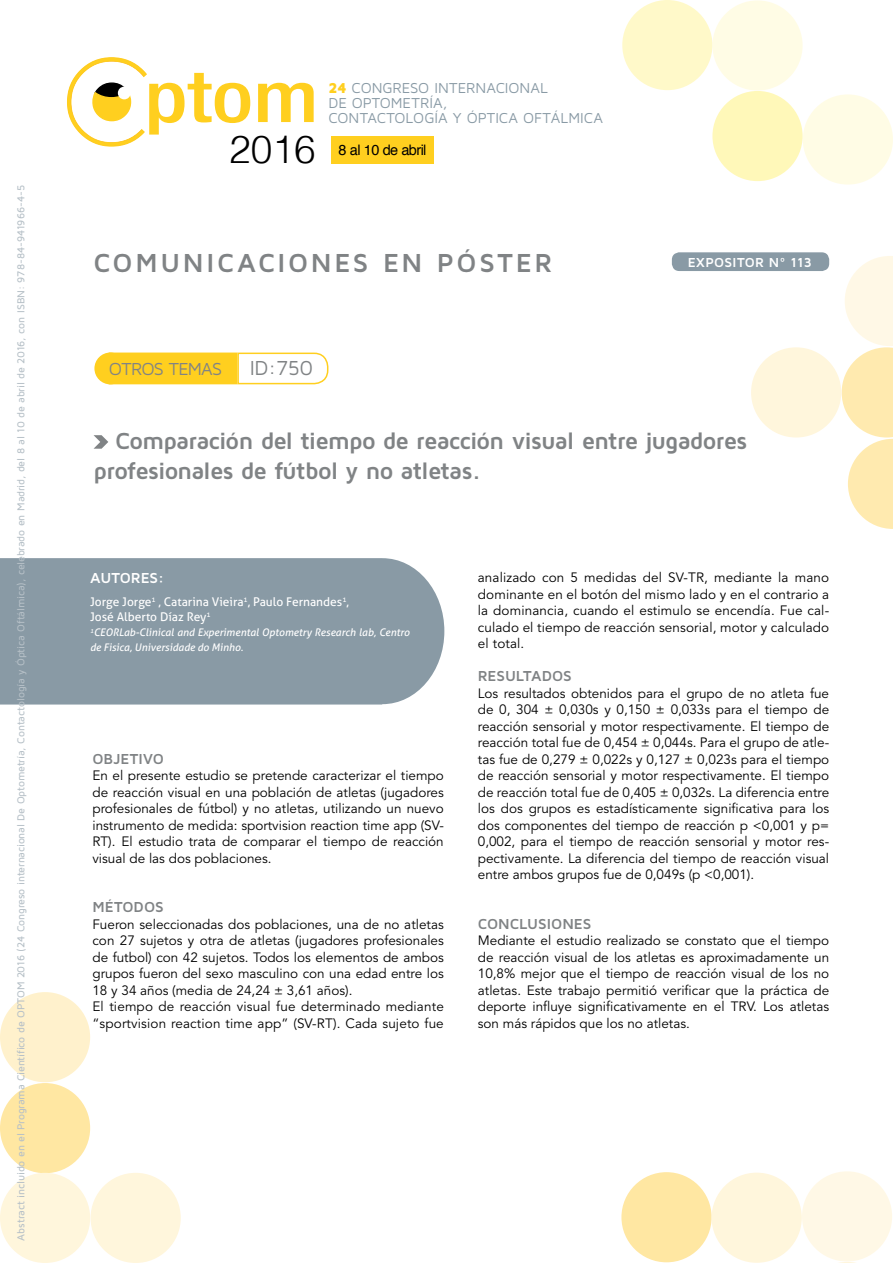
<style>
.page{position:relative;width:893px;height:1263px;background:#fff}
.page>*{position:absolute;margin:0;border:0;box-sizing:border-box;transform-origin:0 0}
.t1{font:300 38.85px "Helvetica";color:#000}
.t2{font:700 27px "Maven Pro";letter-spacing:.095em;color:#808385}
.t3{font:700 24px/30px "Maven Pro";letter-spacing:-.03em;color:#808385}
.t4{font:21px "Maven Pro";color:#808385}
.t5{font:18px "Maven Pro";letter-spacing:-.045em;color:#808385}
.t6{font:700 15px "Maven Pro";letter-spacing:-.005em;color:#808385}
.t7{font:700 15px "Maven Pro";letter-spacing:.005em;color:#fff}
.t8{font:14.85px/14.9px "Maven Pro";letter-spacing:-.005em;color:#899aa5}
.t9{font:14.55px "Helvetica";letter-spacing:-.04em;color:#000}
.t10{font:13.5px/16.5px "Avenir LT Std";color:#000;text-align:justify}
.t11{font:700 13.5px "Maven Pro";letter-spacing:.02em;color:#fff}
.t12{font:12px/15px "Aller";color:#fff}
.t13{font:500 10.5px "Maven Pro";letter-spacing:-.015em;color:#b6c0c7}
.t14{font:italic 10.5px/15px "Aller";color:#fff}
.s1{font-weight:900;color:#ffcf1f}
</style>
<div class="page">
<div style="left:331px;top:136px;width:103px;height:28px;background:#ffcf1f"></div>
<div style="left:803px;top:94px;width:90px;height:91px;background:#fffce5;border-radius:50%"></div>
<div style="left:622px;top:0;width:90px;height:90px;background:#fff9c9;border-radius:50%"></div>
<div style="left:712px;top:91px;width:91px;height:90px;background:#fff8b9;border-radius:50%"></div>
<div style="left:712px;top:0;width:91px;height:91px;background:#fffce5;border-radius:50%"></div>
<svg style="left:258px;top:83px;width:56px;height:39px"></svg>
<svg style="left:67px;top:57px;width:183px;height:90px"></svg>
<div style="left:802px;top:1171px;width:90px;height:90px;background:#fff8e6;border-radius:50%"></div>
<div style="left:621px;top:1172px;width:91px;height:90px;background:#ffe7a2;border-radius:50%"></div>
<div style="left:712px;top:1172px;width:90px;height:91px;background:#fff6dc;border-radius:50%"></div>
<div style="left:0;top:992px;width:90px;height:90px;background:#fff1cc;border-radius:50%"></div>
<div style="left:0;top:1083px;width:90px;height:90px;background:#ffe7a2;border-radius:50%"></div>
<div style="left:0;top:1173px;width:90px;height:90px;background:#fff6dc;border-radius:50%"></div>
<div style="left:91px;top:1173px;width:90px;height:90px;background:#fff6dc;border-radius:50%"></div>
<svg style="left:842px;top:256px;width:51px;height:273px"></svg>
<div style="left:751px;top:347px;width:90px;height:90px;background:#fff6dc;border-radius:50%"></div>
<div style="left:672px;top:252px;width:157px;height:19px;background:#899aa5;border-radius:8px"></div>
<div style="left:94px;top:352px;width:32px;height:32px;background:#ffcf1f;border-radius:50%"></div>
<div style="left:109px;top:353px;width:128px;height:31px;background:#ffcf1f"></div>
<svg style="left:237px;top:352px;width:92px;height:33px"></svg>
<svg style="left:839px;top:1262px;width:17px;height:1px"></svg>
<svg style="left:94px;top:435px;width:14px;height:14px"></svg>
<div style="left:0;top:558px;width:444px;height:146px;background:#899aa5"></div>
<p class="t13" style="left:14px;top:1240px;width:1057px;rotate:-90deg">Abstract incluido en el Programa Científico de OPTOM 2016 (24 Congreso internacional De Optometría, Contactología y Óptica Oftálmica), celebrado en Madrid, del 8 al 10 de abril de 2016, con ISBN: 978-84-941966-4-5</p>
<p class="t8" style="left:328px;top:80px;width:276px"><span class="s1">24</span> CONGRESO INTERNACIONAL<br>DE OPTOMETRÍA,<br>CONTACTOLOGÍA Y ÓPTICA OFTÁLMICA</p>
<h1 class="t1" style="left:229px;top:118px;width:88px">2016</h1>
<p class="t9" style="left:339px;top:138px;width:89px">8 al 10 de abril</p>
<h2 class="t2" style="left:93px;top:245px;width:308px">comunicaciones EN</h2>
<h2 class="t2" style="left:437px;top:245px;width:117px">PÓSTER</h2>
<h3 class="t5" style="left:109px;top:358px;width:115px">OTROS TEMAS</h3>
<h3 class="t4" style="left:250px;top:355px;width:65px">ID:750</h3>
<p class="t11" style="left:688px;top:254px;width:126px">EXPOSITOR N º 113</p>
<h3 class="t3" style="left:94px;top:424px;width:655px;text-indent:22px">Comparación del tiempo de reacción visual entre jugadores profesionales de fútbol y no atletas.</h3>
<p class="t7" style="left:90px;top:568px;width:76px">Autores:</p>
<p class="t12" style="left:90px;top:595px;width:260px">Jorge Jorge<sup>1</sup> , Catarina Vieira<sup>1</sup>, Paulo Fernandes<sup>1</sup>,<br>José Alberto Díaz Rey<sup>1</sup></p>
<p class="t14" style="left:90px;top:625px;width:321px"><sup>1</sup>CEORLab-Clinical and Experimental Optometry Research lab, Centro de Fisica, Universidade do Minho.</p>
<p class="t6" style="left:92px;top:749px;width:73px">Objetivo</p>
<p class="t10" style="left:92px;top:767px;width:353px">En el presente estudio se pretende caracterizar el tiempo de reacción visual en una población de atletas (jugadores profesionales de fútbol) y no atletas, utilizando un nuevo instrumento de medida: sportvision reaction time app (SV-RT). El estudio trata de comparar el tiempo de reacción visual de las dos poblaciones.</p>
<p class="t6" style="left:92px;top:897px;width:73px">M étodos</p>
<p class="t10" style="left:92px;top:916px;width:353px;text-align:left">Fueron seleccionadas dos poblaciones, una de no atletas con 27 sujetos y otra de atletas (jugadores profesionales de futbol) con 42 sujetos. Todos los elementos de ambos grupos fueron del sexo masculino con una edad entre los 18 y 34 años (media de 24,24 ± 3,61 años).<br>El tiempo de reacción visual fue determinado mediante “sportvision reaction time app” (SV-RT). Cada sujeto fue</p>
<p class="t10" style="left:478px;top:569px;width:353px">analizado con 5 medidas del SV-TR, mediante la mano dominante en el botón del mismo lado y en el contrario a la dominancia, cuando el estimulo se encendía. Fue cal&shy;culado el tiempo de reacción sensorial, motor y calculado el total.</p>
<p class="t6" style="left:478px;top:666px;width:96px">Resultados</p>
<p class="t10" style="left:478px;top:685px;width:353px">Los resultados obtenidos para el grupo de no atleta fue de 0, 304 ± 0,030s y 0,150 ± 0,033s para el tiempo de reacción sensorial y motor respectivamente. El tiempo de reacción total fue de 0,454 ± 0,044s. Para el grupo de atle&shy;tas fue de 0,279 ± 0,022s y 0,127 ± 0,023s para el tiempo de reacción sensorial y motor respectivamente. El tiempo de reacción total fue de 0,405 ± 0,032s. La diferencia entre los dos grupos es estadísticamente significativa para los dos componentes del tiempo de reacción p &lt;0,001 y p= 0,002, para el tiempo de reacción sensorial y motor res&shy;pectivamente. La diferencia del tiempo de reacción visual entre ambos grupos fue de 0,049s (p &lt;0,001).</p>
<p class="t6" style="left:478px;top:914px;width:115px">Conclusiones</p>
<p class="t10" style="left:478px;top:932px;width:353px">Mediante el estudio realizado se constato que el tiempo de reacción visual de los atletas es aproximadamente un 10,8% mejor que el tiempo de reacción visual de los no atletas. Este trabajo permitió verificar que la práctica de deporte influye significativamente en el TRV. Los atletas son más rápidos que los no atletas.</p>
</div>
